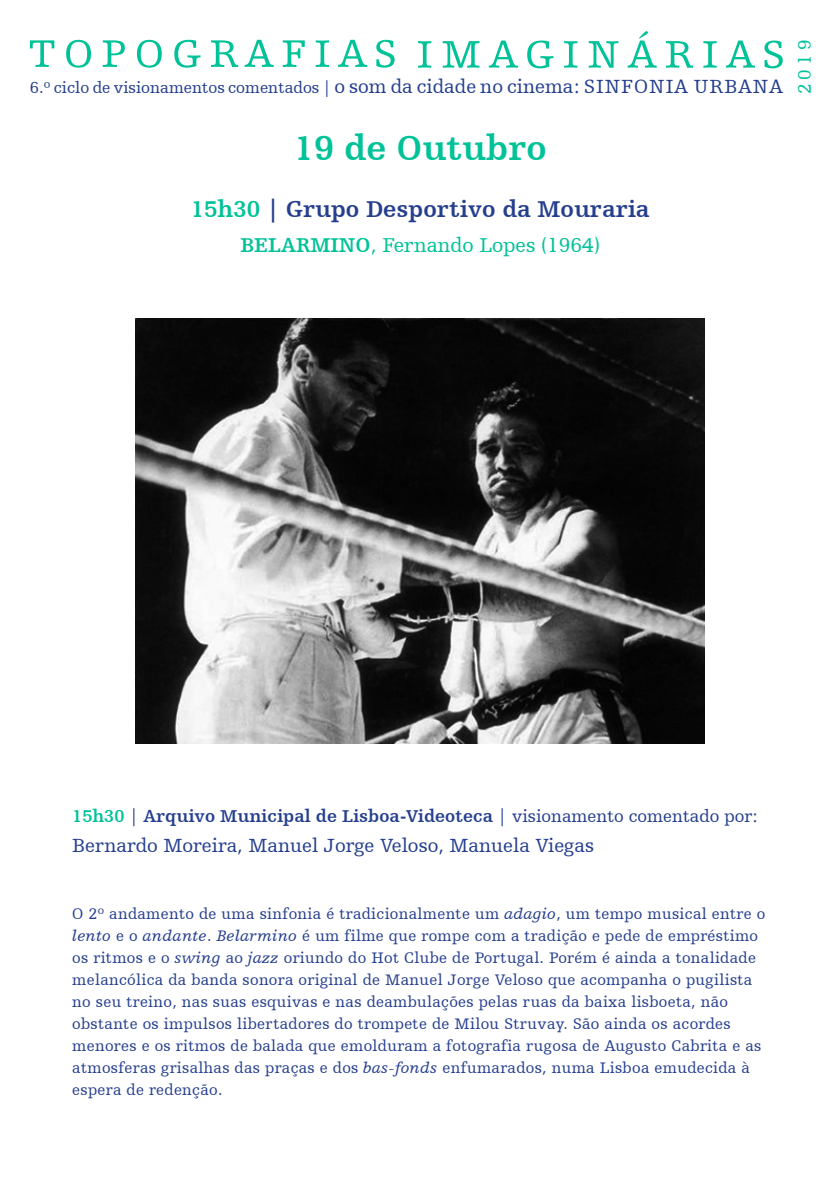
<style>
.page{position:relative;width:840px;height:1191px;background:#fff}
.page>*{position:absolute;margin:0;border:0;box-sizing:border-box;transform-origin:0 0}
.t1{font:700 36px "Humanist Slabserif 712 BT";color:#00c298}
.t2{font:700 24px "Humanist Slabserif 712 BT";color:#253f8e}
.t3{font:21px "Humanist Slabserif 712 BT";color:#00c298}
.t4{font:20px "Humanist Slabserif 712 BT";color:#253f8e}
.t5{font:19px "Humanist Slabserif 712 BT";color:#00c298}
.t6{font:700 18px "Humanist Slabserif 712 BT";color:#253f8e}
.No_Spacing{font:16px/22px "Humanist Slabserif 712 BT";letter-spacing:.02em;color:#253f8e}
.s1{font-size:16.6px}
.s2{color:#00c298}
.s3{font-weight:700}
.s4{font-weight:400}
.s5{font-style:italic}
</style>
<div class="page">
<img style="left:135px;top:318px;width:569px;height:425px">
<svg style="left:418px;top:31px;width:364px;height:37px"></svg>
<svg style="left:30px;top:40px;width:364px;height:28px"></svg>
<p class="t4" style="left:30px;top:74px;width:754px"><span class="s1">6.º ciclo de visionamentos comentados |</span> o som da cidade no cinema: SINFONIA URBANA</p>
<p class="t1" style="left:293px;top:126px;width:254px">19 de Outubro</p>
<p class="t2" style="left:191px;top:194px;width:460px"><span class="s2">15h30</span> | Grupo Desportivo da Mouraria</p>
<p class="t3" style="left:240px;top:232px;width:361px"><span class="s3">BELARMINO</span>, Fernando Lopes (1964)</p>
<p class="t5" style="left:792px;top:94px;width:56px;rotate:-90deg">2019</p>
<p class="t6" style="left:72px;top:805px;width:687px"><span class="s2">15h30</span> <span class="s4">|</span> Arquivo Municipal de Lisboa-Videoteca <span class="s4">| visionamento comentado por:</span></p>
<p class="t4" style="left:72px;top:833px;width:523px">Bernardo Moreira, Manuel Jorge Veloso, Manuela Viegas</p>
<p class="No_Spacing" style="left:72px;top:902px;width:694px">O 2º andamento de uma sinfonia é tradicionalmente um <span class="s5">adagio</span>, um tempo musical entre o <span class="s5">lento</span> e o <span class="s5">andante</span>. <span class="s5">Belarmino</span> é um filme que rompe com a tradição e pede de empréstimo os ritmos e o <span class="s5">swing</span> ao <span class="s5">jazz</span> oriundo do Hot Clube de Portugal. Porém é ainda a tonalidade melancólica da banda sonora original de Manuel Jorge Veloso que acompanha o pugilista no seu treino, nas suas esquivas e nas deambulações pelas ruas da baixa lisboeta, não obstante os impulsos libertadores do trompete de Milou Struvay. São ainda os acordes menores e os ritmos de balada que emolduram a fotografia rugosa de Augusto Cabrita e as atmosferas grisalhas das praças e dos <span class="s5">bas-fonds</span> enfumarados, numa Lisboa emudecida à espera de redenção.</p>
</div>
